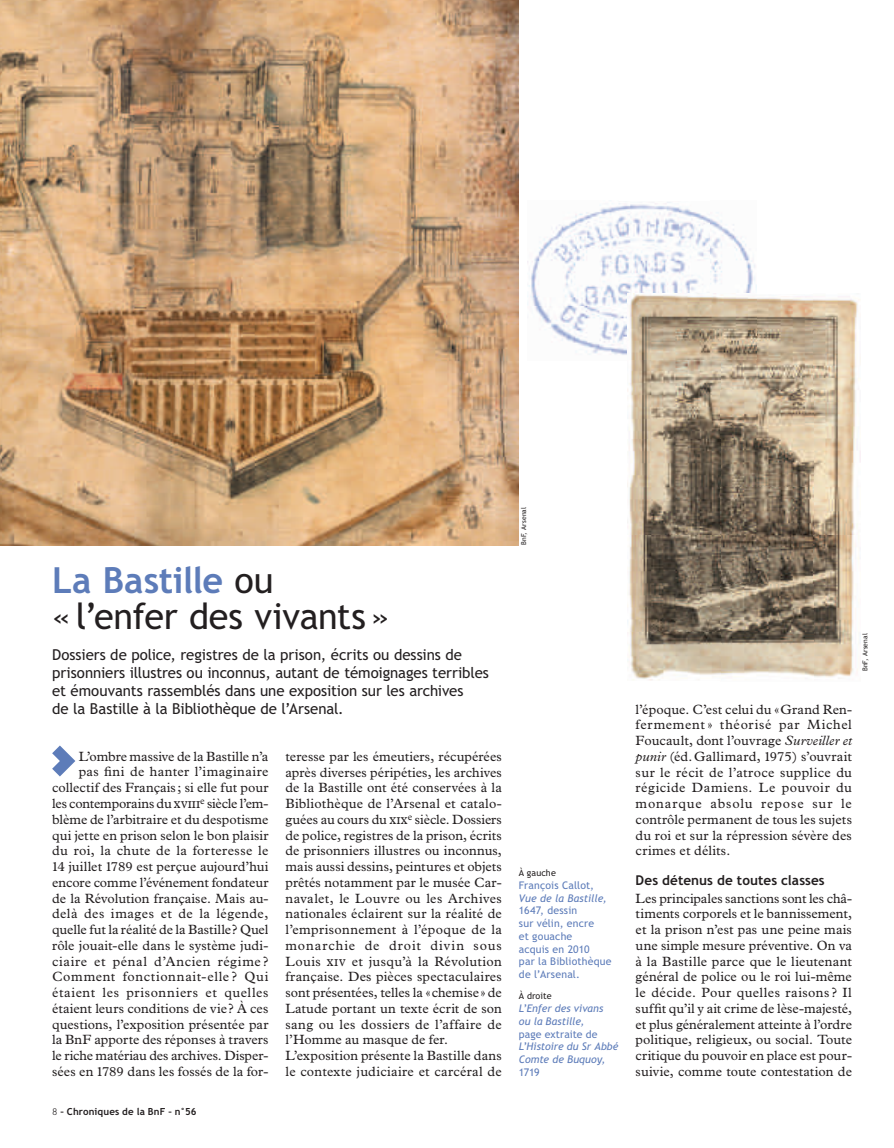
<style>
.page{position:relative;width:894px;height:1148px;background:#fff}
.page>*{position:absolute;margin:0;border:0;box-sizing:border-box;transform-origin:0 0}
.t1{font:36px/36px "Trebuchet";letter-spacing:-.01em;color:#231f20}
.t2{font:15px/18px "Trebuchet";letter-spacing:-.005em;color:#231f20}
.t3{font:13.5px/15.8px "Plantin BNF";letter-spacing:.01em;color:#231f20;text-align:justify}
.t4{font:700 13.5px "Trebuchet";letter-spacing:.005em;color:#231f20}
.t5{font:10.5px/12.8px "Trebuchet";letter-spacing:.015em;color:#5d7cb9}
.t6{font:italic 10.5px/12.8px "Trebuchet";color:#5d7cb9}
.t7{font:700 9.75px "Trebuchet";letter-spacing:.015em;color:#231f20}
.t8{font:9px "Trebuchet";letter-spacing:.005em;color:#231f20}
.t9{font:6.75px "Trebuchet";letter-spacing:.02em;color:#231f20}
.s1{font-weight:700;color:#5d7cb9}
.s2{font-family:"Plantin Expert BNF"}
.s3{font-family:"Corporate SBQ3";font-weight:300}
.s4{font-style:italic}
</style>
<div class="page">
<img style="left:527px;top:202px;width:183px;height:105px">
<img style="left:710px;top:212px;width:45px;height:82px">
<img style="left:535px;top:307px;width:92px;height:48px">
<svg style="left:52px;top:745px;width:23px;height:31px"></svg>
<img style="left:0;top:0;width:519px;height:545px">
<img style="left:720px;top:296px;width:139px;height:383px">
<img style="left:627px;top:360px;width:93px;height:321px">
<img style="left:627px;top:294px;width:129px;height:66px">
<h1 class="t1" style="left:52px;top:565px;width:339px"><span class="s1">La Bastille</span> ou<br>« l’enfer des vivants »</h1>
<p class="t2" style="left:52px;top:646px;width:438px">Dossiers de police, registres de la prison, écrits ou dessins de prisonniers illustres ou inconnus, autant de témoignages terribles et émouvants rassemblés dans une exposition sur les archives<br>de la Bastille à la Bibliothèque de l’Arsenal.</p>
<p class="t3" style="left:52px;top:749px;width:218px;text-align:right">L’ombre massive de la Bastille n’a<br>pas fini de hanter l’imaginaire collectif des Français ; si elle fut pour les contemporains du <span class="s2">xviii</span><sup>e</sup> siècle l’em&shy;blème de l’arbitraire et du despotisme qui jette en prison selon le bon plaisir du roi, la chute de la forteresse le 14 juillet 1789 est perçue aujourd’hui encore comme l’événement fondateur de la Révolution française. Mais au&shy;delà des images et de la légende, quelle fut la réalité de la Bastille ? Quel rôle jouait-elle dans le système judi&shy;ciaire et pénal d’Ancien régime ?<br>Comment fonctionnait-elle ? Qui étaient les prisonniers et quelles étaient leurs conditions de vie ? À ces questions, l’exposition présentée par la BnF apporte des réponses à travers le riche matériau des archives. Disper&shy;sées en 1789 dans les fossés de la for-</p>
<p class="t3" style="left:285px;top:749px;width:218px;text-align:left">teresse par les émeutiers, récupérées après diverses péripéties, les archives de la Bastille ont été conservées à la Bibliothèque de l’Arsenal et catalo&shy;guées au cours du <span class="s2">xix</span><sup>e</sup> siècle. Dossiers de police, registres de la prison, écrits de prisonniers illustres ou inconnus, mais aussi dessins, peintures et objets prêtés notamment par le musée Car&shy;navalet, le Louvre ou les Archives nationales éclairent sur la réalité de l’emprisonnement à l’époque de la monarchie de droit divin sous Louis <span class="s2">xiv</span> et jusqu’à la Révolution française. Des pièces spectaculaires sont présentées, telles la « chemise » de Latude portant un texte écrit de son sang ou les dossiers de l’affaire de l’Homme au masque de fer.<br>L’exposition présente la Bastille dans le contexte judiciaire et carcéral de</p>
<p class="t7" style="left:52px;top:1108px;width:146px"><span class="s3">8</span> – Chroniques de la BnF – n°56</p>
<p class="t9" style="left:521px;top:545px;width:39px;rotate:-90deg">BnF, Arsenal</p>
<p class="t8" style="left:519px;top:869px;width:38px">À gauche</p>
<p class="t5" style="left:519px;top:880px;width:77px">François Callot,</p>
<p class="t6" style="left:519px;top:892px;width:89px">Vue de la Bastille,</p>
<p class="t5" style="left:519px;top:905px;width:94px">1647, dessin<br>sur vélin, encre<br>et gouache<br>acquis en 2010<br>par la Bibliothèque de l’Arsenal.</p>
<p class="t8" style="left:519px;top:993px;width:34px">À droite</p>
<p class="t6" style="left:519px;top:1003px;width:86px">L’Enfer des vivans ou la Bastille,</p>
<p class="t5" style="left:519px;top:1028px;width:80px">page extraite de</p>
<p class="t6" style="left:519px;top:1041px;width:101px">L’Histoire du Sr Abbé<br>Comte de Buquoy,</p>
<p class="t5" style="left:519px;top:1067px;width:22px">1719</p>
<p class="t9" style="left:862px;top:671px;width:39px;rotate:-90deg">BnF, Arsenal</p>
<p class="t3" style="left:635px;top:702px;width:218px">l’époque. C’est celui du « Grand Ren&shy;fermement » théorisé par Michel Foucault, dont l’ouvrage <span class="s4">Surveiller et punir</span> (éd. Gallimard, 1975) s’ouvrait sur le récit de l’atroce supplice du régicide Damiens. Le pouvoir du monarque absolu repose sur le contrôle permanent de tous les sujets du roi et sur la répression sévère des crimes et délits.</p>
<p class="t4" style="left:635px;top:875px;width:191px">Des détenus de toutes classes</p>
<p class="t3" style="left:635px;top:891px;width:218px">Les principales sanctions sont les châ&shy;timents corporels et le bannissement, et la prison n’est pas une peine mais une simple mesure préventive. On va à la Bastille parce que le lieutenant général de police ou le roi lui-même le décide. Pour quelles raisons ? Il suffit qu’il y ait crime de lèse-majesté, et plus généralement atteinte à l’ordre politique, religieux, ou social. Toute critique du pouvoir en place est pour&shy;suivie, comme toute contestation de</p>
</div>
